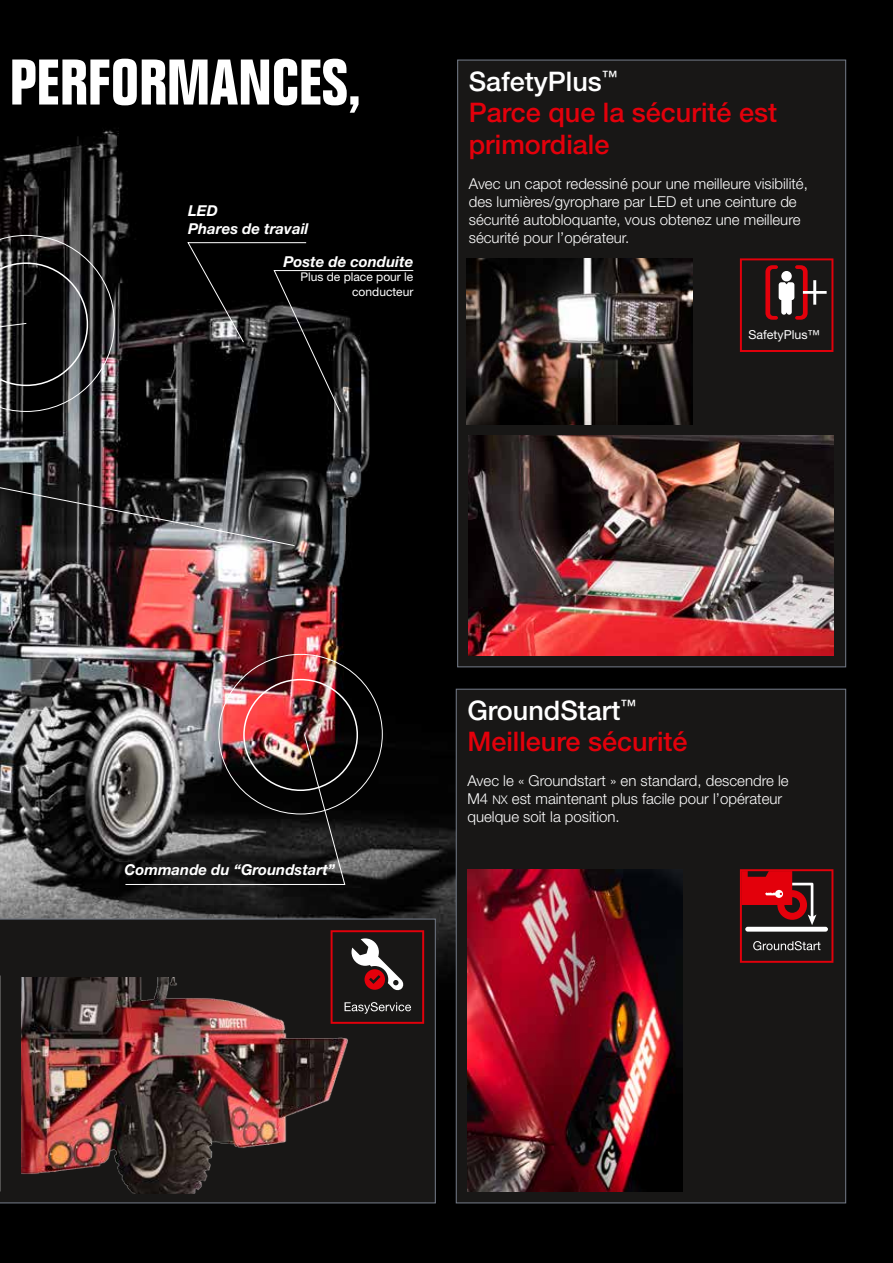
<style>
.page{position:relative;width:893px;height:1263px;background:#fff}
.page>*{position:absolute;margin:0;border:0;box-sizing:border-box;transform-origin:0 0}
.t1{font:700 condensed 63px "Folio Std";color:#fff}
.t2{font:500 27px/31.5px "Helvetica Neue LT Std";color:#e3000b}
.t3{font:300 15px/18px "Helvetica Neue LT Std";color:#fff}
.t4{font:italic 700 15px/18px "Helvetica Neue LT Pro";color:#fff}
.t5{font:12.45px "Helvetica Neue LT Std";color:#fff}
.t6{font:12px/14.4px "Helvetica Neue LT Std";color:#fff;text-align:right}
.s1{color:#fff}
.s2{font-size:12px}
</style>
<div class="page">
<img style="left:0;top:0;width:893px;height:1263px">
<div style="left:0;top:918px;width:436px;height:285px;background:#181716"></div>
<div style="left:456px;top:689px;width:390px;height:514px;background:#181716"></div>
<div style="left:458px;top:60px;width:388px;height:607px;background:#181716"></div>
<img style="left:469px;top:435px;width:364px;height:221px">
<img style="left:467px;top:258px;width:226px;height:167px">
<svg style="left:125px;top:733px;width:221px;height:152px;background:#403b3a"></svg>
<svg style="left:0;top:474px;width:295px;height:72px;background:#3e3c3e"></svg>
<svg style="left:187px;top:242px;width:227px;height:171px;background:#101010"></svg>
<div style="left:243px;top:679px;width:115px;height:112px;border:2px solid #fff;border-radius:50%"></div>
<svg style="left:0;top:235px;width:115px;height:177px;background:#333233"></svg>
<img style="left:0;top:975px;width:1px;height:217px">
<img style="left:467px;top:869px;width:215px;height:322px">
<svg style="left:740px;top:869px;width:93px;height:94px"></svg>
<img style="left:21px;top:977px;width:341px;height:217px">
<svg style="left:331px;top:930px;width:93px;height:94px;background:#462c2d"></svg>
<svg style="left:740px;top:258px;width:93px;height:94px"></svg>
<h1 class="t1" style="left:10px;top:47px;width:353px">PERFORMANCES,</h1>
<p class="t4" style="left:188px;top:201px;width:122px">LED<br>Phares de travail</p>
<p class="t4" style="left:284px;top:252px;width:131px">Poste de conduite</p>
<p class="t6" style="left:300px;top:270px;width:114px">Plus de place pour le conducteur</p>
<h2 class="t2" style="left:469px;top:65px;width:310px"><span class="s1">SafetyPlus</span><sup>™<br></sup>Parce que la sécurité est primordiale</h2>
<p class="t3" style="left:469px;top:174px;width:340px">Avec un capot redessiné pour une meilleure visibilité, des lumières/gyrophare par LED et une ceinture de sécurité autobloquante, vous obtenez une meilleure sécurité pour l’opérateur.</p>
<p class="t5" style="left:748px;top:327px;width:73px">SafetyPlus™</p>
<p class="t4" style="left:124px;top:860px;width:212px">Commande du “Groundstart”</p>
<h2 class="t2" style="left:467px;top:694px;width:222px"><span class="s1">GroundStart</span><sup>™<br></sup>Meilleure sécurité</h2>
<p class="t3" style="left:467px;top:771px;width:323px">Avec le « Groundstart » en standard, descendre le<br>M4 <span class="s2">NX</span> est maintenant plus facile pour l’opérateur quelque soit la position.</p>
</div>
